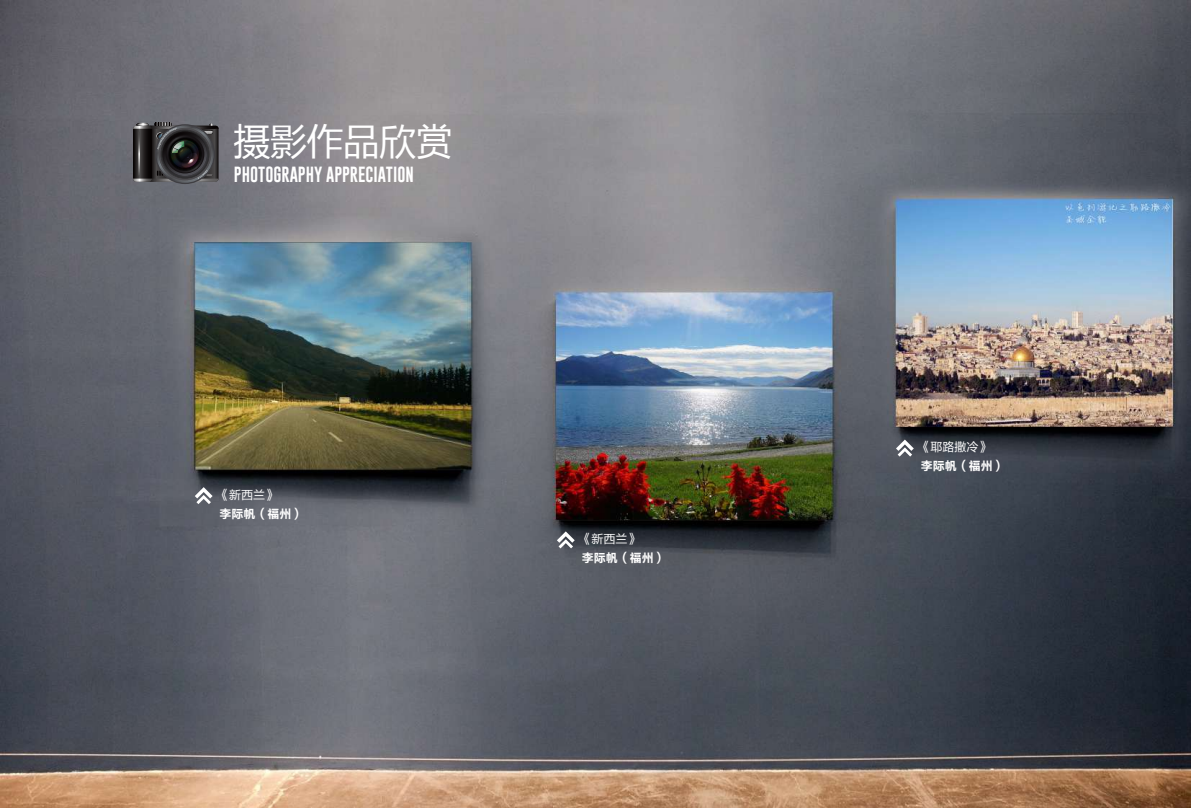
<style>
.page{position:relative;width:1191px;height:808px;background:#fff}
.page>*{position:absolute;margin:0;border:0;box-sizing:border-box;transform-origin:0 0}
.t1{font:36.4px "FZLTH GB1 4";color:#fff}
.t2{font:16px "Gobold";color:#fff}
.t3{font:12px "FZLTCHJW GB1 0";color:#fff}
.t4{font:12px "FZLTHJW GB1 0";color:#fff}
</style>
<div class="page">
<img style="left:0;top:0;width:1191px;height:808px">
<img style="left:136px;top:105px;width:98px;height:98px">
<div style="left:142px;top:111px;width:79px;height:79px;background:#707178"></div>
<svg style="left:133px;top:123px;width:85px;height:62px;background:#3a393a"></svg>
<svg style="left:195px;top:487px;width:18px;height:17px"></svg>
<svg style="left:557px;top:531px;width:18px;height:17px"></svg>
<svg style="left:896px;top:439px;width:18px;height:17px"></svg>
<h1 class="t1" style="left:234px;top:122px;width:220px">摄影作品欣赏</h1>
<p class="t2" style="left:234px;top:164px;width:181px">PHOTOGRAPHY APPRECIATION</p>
<p class="t4" style="left:217px;top:488px;width:61px">《新西兰》</p>
<p class="t3" style="left:220px;top:507px;width:85px">李际帆（福州）</p>
<p class="t4" style="left:579px;top:532px;width:61px">《新西兰》</p>
<p class="t3" style="left:582px;top:551px;width:85px">李际帆（福州）</p>
<p class="t4" style="left:918px;top:440px;width:73px">《耶路撒冷》</p>
<p class="t3" style="left:921px;top:459px;width:85px">李际帆（福州）</p>
</div>
